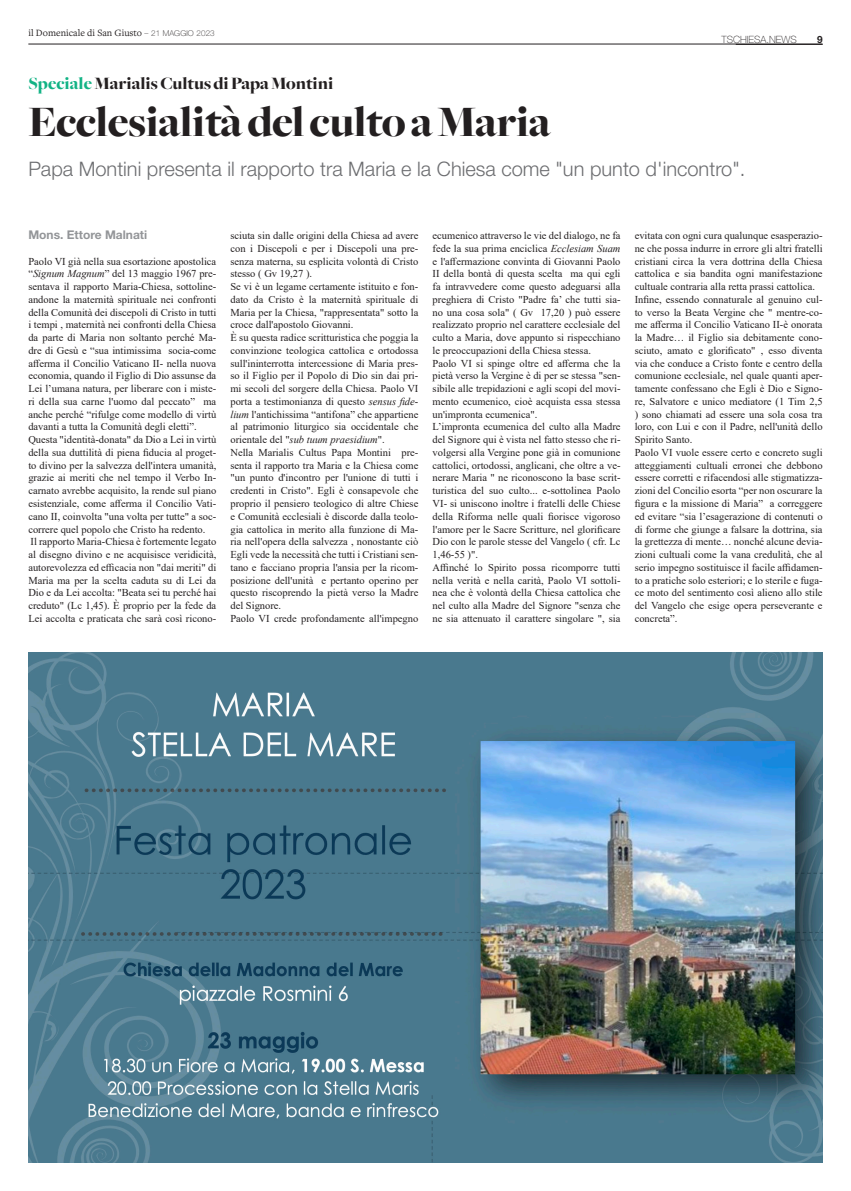
<style>
.page{position:relative;width:851px;height:1191px;background:#fff}
.page>*{position:absolute;margin:0;border:0;box-sizing:border-box;transform-origin:0 0}
.t1{font:900 45px "Freight Big";letter-spacing:-.01em;color:#231f20}
.t2{font:300 20px "Helvetica Neue LT Std";color:#6c6d70}
.t3{font:900 18px "Freight Big";color:#231f20}
.t4{font:700 12px "Helvetica Neue LT Std";color:#939598}
.t5{font:10.5px/12.8px "Times New Roman";color:#231f20;text-align:justify}
.t6{font:10px "Freight Text Pro";color:#231f20}
.t7{font:100 10px "Helvetica Neue LT Std";color:#231f20}
.t8{font:700 10px "Helvetica Neue LT Std";color:#231f20}
.s1{font-family:"Helvetica Neue LT Std";font-weight:100;font-size:8px}
.s2{color:#12b385}
.s3{font-style:italic}
</style>
<div class="page">
<hr style="left:28px;top:44px;width:794px;height:1px;background:#231f20">
<img style="left:28px;top:652px;width:794px;height:510px">
<p class="t6" style="left:28px;top:26px;width:188px">il Domenicale di San Giusto <span class="s1">– 21 MAGGIO 2023</span></p>
<p class="t7" style="left:721px;top:33px;width:77px">TSCHIESA.NEWS</p>
<p class="t8" style="left:816px;top:33px;width:7px">9</p>
<p class="t3" style="left:28px;top:74px;width:306px"><span class="s2">Speciale</span> Marialis Cultus di Papa Montini</p>
<p class="t1" style="left:28px;top:97px;width:523px">Ecclesialità del culto a Maria</p>
<p class="t2" style="left:28px;top:156px;width:718px">Papa Montini presenta il rapporto tra Maria e la Chiesa come "un punto d'incontro".</p>
<p class="t4" style="left:28px;top:227px;width:120px">Mons. Ettore Malnati</p>
<p class="t5" style="left:28px;top:254px;width:189px">Paolo VI già nella sua esortazione apostolica “<span class="s3">Signum Magnum</span>” del 13 maggio 1967 pre&shy;sentava il rapporto Maria-Chiesa, sottoline&shy;andone la maternità spirituale nei confronti della Comunità dei discepoli di Cristo in tutti i tempi , maternità nei confronti della Chiesa da parte di Maria non soltanto perché Ma&shy;dre di Gesù e “sua intimissima socia-come afferma il Concilio Vaticano II- nella nuova economia, quando il Figlio di Dio assunse da Lei l’umana natura, per liberare con i miste&shy;ri della sua carne l'uomo dal peccato” ma anche perché “rifulge come modello di virtù davanti a tutta la Comunità degli eletti”.</p>
<p class="t5" style="left:28px;top:433px;width:189px">Questa "identità-donata" da Dio a Lei in virtù della sua duttilità di piena fiducia al proget&shy;to divino per la salvezza dell'intera umanità, grazie ai meriti che nel tempo il Verbo In&shy;carnato avrebbe acquisito, la rende sul piano esistenziale, come afferma il Concilio Vati&shy;cano II, coinvolta "una volta per tutte" a soc&shy;correre quel popolo che Cristo ha redento.</p>
<p class="t5" style="left:28px;top:535px;width:189px">Il rapporto Maria-Chiesa è fortemente legato al disegno divino e ne acquisisce veridicità, autorevolezza ed efficacia non "dai meriti" di Maria ma per la scelta caduta su di Lei da Dio e da Lei accolta: "Beata sei tu perché hai creduto" (Lc 1,45). È proprio per la fede da Lei accolta e praticata che sarà così ricono-</p>
<p class="t5" style="left:230px;top:229px;width:189px">sciuta sin dalle origini della Chiesa ad avere con i Discepoli e per i Discepoli una pre&shy;senza materna, su esplicita volontà di Cristo stesso ( Gv 19,27 ).</p>
<p class="t5" style="left:230px;top:280px;width:189px">Se vi è un legame certamente istituito e fon&shy;dato da Cristo è la maternità spirituale di Maria per la Chiesa, "rappresentata" sotto la croce dall'apostolo Giovanni.</p>
<p class="t5" style="left:230px;top:331px;width:189px">È su questa radice scritturistica che poggia la convinzione teologica cattolica e ortodossa sull'ininterrotta intercessione di Maria pres&shy;so il Figlio per il Popolo di Dio sin dai pri&shy;mi secoli del sorgere della Chiesa. Paolo VI porta a testimonianza di questo <span class="s3">sensus fide&shy;lium</span> l'antichissima “antifona” che appartiene al patrimonio liturgico sia occidentale che orientale del "<span class="s3">sub tuum praesidium</span>".</p>
<p class="t5" style="left:230px;top:446px;width:189px">Nella Marialis Cultus Papa Montini pre&shy;senta il rapporto tra Maria e la Chiesa come "un punto d'incontro per l'unione di tutti i credenti in Cristo". Egli è consapevole che proprio il pensiero teologico di altre Chiese e Comunità ecclesiali è discorde dalla teolo&shy;gia cattolica in merito alla funzione di Ma&shy;ria nell'opera della salvezza , nonostante ciò Egli vede la necessità che tutti i Cristiani sen&shy;tano e facciano propria l'ansia per la ricom&shy;posizione dell'unità e pertanto operino per questo riscoprendo la pietà verso la Madre del Signore.</p>
<p class="t5" style="left:230px;top:611px;width:189px">Paolo VI crede profondamente all'impegno</p>
<p class="t5" style="left:432px;top:229px;width:189px">ecumenico attraverso le vie del dialogo, ne fa fede la sua prima enciclica <span class="s3">Ecclesiam Suam </span>e l'affermazione convinta di Giovanni Paolo II della bontà di questa scelta ma qui egli fa intravvedere come questo adeguarsi alla preghiera di Cristo "Padre fa’ che tutti sia&shy;no una cosa sola" ( Gv 17,20 ) può essere realizzato proprio nel carattere ecclesiale del culto a Maria, dove appunto si rispecchiano le preoccupazioni della Chiesa stessa.</p>
<p class="t5" style="left:432px;top:356px;width:189px">Paolo VI si spinge oltre ed afferma che la pietà verso la Vergine è di per se stessa "sen&shy;sibile alle trepidazioni e agli scopi del movi&shy;mento ecumenico, cioè acquista essa stessa un'impronta ecumenica".</p>
<p class="t5" style="left:432px;top:420px;width:189px">L’impronta ecumenica del culto alla Madre del Signore qui è vista nel fatto stesso che ri&shy;volgersi alla Vergine pone già in comunione cattolici, ortodossi, anglicani, che oltre a ve&shy;nerare Maria " ne riconoscono la base scrit&shy;turistica del suo culto... e-sottolinea Paolo VI- si uniscono inoltre i fratelli delle Chiese della Riforma nelle quali fiorisce vigoroso l'amore per le Sacre Scritture, nel glorificare Dio con le parole stesse del Vangelo ( cfr. Lc 1,46-55 )".</p>
<p class="t5" style="left:432px;top:560px;width:189px">Affinché lo Spirito possa ricomporre tutti nella verità e nella carità, Paolo VI sottoli&shy;nea che è volontà della Chiesa cattolica che nel culto alla Madre del Signore "senza che ne sia attenuato il carattere singolare ", sia</p>
<p class="t5" style="left:634px;top:229px;width:189px">evitata con ogni cura qualunque esasperazio&shy;ne che possa indurre in errore gli altri fratelli cristiani circa la vera dottrina della Chiesa cattolica e sia bandita ogni manifestazione cultuale contraria alla retta prassi cattolica.</p>
<p class="t5" style="left:634px;top:292px;width:189px">Infine, essendo connaturale al genuino cul&shy;to verso la Beata Vergine che " mentre-co&shy;me afferma il Concilio Vaticano II-è onorata la Madre… il Figlio sia debitamente cono&shy;sciuto, amato e glorificato" , esso diventa via che conduce a Cristo fonte e centro della comunione ecclesiale, nel quale quanti aper&shy;tamente confessano che Egli è Dio e Signo&shy;re, Salvatore e unico mediatore (1 Tim 2,5 ) sono chiamati ad essere una sola cosa tra loro, con Lui e con il Padre, nell'unità dello Spirito Santo.</p>
<p class="t5" style="left:634px;top:446px;width:189px">Paolo VI vuole essere certo e concreto sugli atteggiamenti cultuali erronei che debbono essere corretti e rifacendosi alle stigmatizza&shy;zioni del Concilio esorta “per non oscurare la figura e la missione di Maria” a correggere ed evitare “sia l’esagerazione di contenuti o di forme che giunge a falsare la dottrina, sia la grettezza di mente… nonché alcune devia&shy;zioni cultuali come la vana credulità, che al serio impegno sostituisce il facile affidamen&shy;to a pratiche solo esteriori; e lo sterile e fuga&shy;ce moto del sentimento così alieno allo stile del Vangelo che esige opera perseverante e concreta”.</p>
</div>
